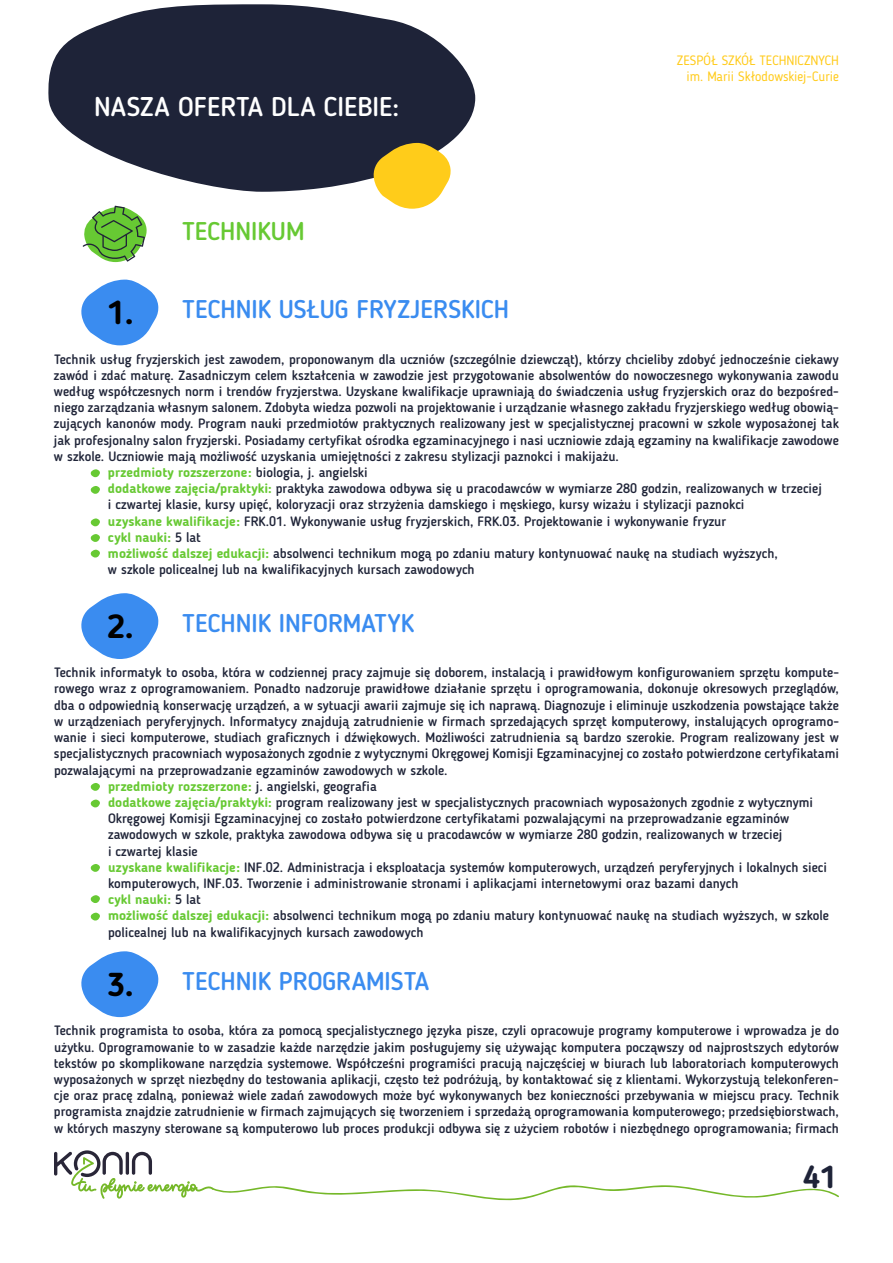
<style>
.page{position:relative;width:893px;height:1263px;background:#fff}
.page>*{position:absolute;margin:0;border:0;box-sizing:border-box;transform-origin:0 0}
.t1{font:700 31.5px "Blogger Sans";color:#1e2338}
.t2{font:500 27px "Blogger Sans";color:#fff}
.t3{font:500 25.5px "Blogger Sans";color:#3a8cf0}
.t4{font:500 25.5px "Blogger Sans";color:#67c933}
.t5{font:500 13.5px/16.2px "Blogger Sans";color:#1f2438;text-align:justify}
.t6{font:700 13.5px "Blogger Sans";color:#67c933}
.t7{font:13.5px/16.2px "Blogger Sans";color:#ffcb1a;text-align:right}
.s1{font-weight:700;font-size:33px;color:#000}
.s2{font-weight:500;color:#1f2438}
.s3{font-weight:700;color:#67c933}
</style>
<div class="page">
<svg style="left:54px;top:1150px;width:785px;height:51px"></svg>
<svg style="left:48px;top:4px;width:427px;height:188px;fill:#1e2338"></svg>
<svg style="left:372px;top:143px;width:79px;height:66px"></svg>
<svg style="left:81px;top:279px;width:78px;height:66px"></svg>
<svg style="left:91px;top:469px;width:9px;height:8px"></svg>
<svg style="left:91px;top:486px;width:9px;height:8px"></svg>
<svg style="left:91px;top:518px;width:9px;height:8px"></svg>
<svg style="left:91px;top:550px;width:9px;height:7px"></svg>
<svg style="left:83px;top:206px;width:64px;height:56px"></svg>
<svg style="left:81px;top:593px;width:78px;height:66px"></svg>
<svg style="left:91px;top:783px;width:9px;height:8px"></svg>
<svg style="left:91px;top:799px;width:9px;height:8px"></svg>
<svg style="left:91px;top:864px;width:9px;height:8px"></svg>
<svg style="left:91px;top:895px;width:9px;height:8px"></svg>
<svg style="left:91px;top:534px;width:9px;height:8px"></svg>
<svg style="left:91px;top:913px;width:9px;height:7px"></svg>
<svg style="left:81px;top:951px;width:78px;height:66px"></svg>
<h2 class="t2" style="left:94px;top:91px;width:307px">NASZA OFERTA DLA CIEBIE:</h2>
<h3 class="t4" style="left:182px;top:216px;width:124px">TECHNIKUM</h3>
<p class="t7" style="left:677px;top:52px;width:164px">ZESPÓŁ SZKÓŁ TECHNICZNYCH im. Marii Skłodowskiej-Curie</p>
<h3 class="t3" style="left:107px;top:294px;width:404px"><span class="s1">1.</span> TECHNIK USŁUG FRYZJERSKICH</h3>
<p class="t5" style="left:54px;top:351px;width:786px">Technik usług fryzjerskich jest zawodem, proponowanym dla uczniów (szczególnie dziewcząt), którzy chcieliby zdobyć jednocześnie ciekawy</p>
<p class="t5" style="left:54px;top:367px;width:786px">zawód i zdać maturę. Zasadniczym celem kształcenia w zawodzie jest przygotowanie absolwentów do nowoczesnego wykonywania zawodu</p>
<p class="t5" style="left:54px;top:383px;width:786px">według współczesnych norm i trendów fryzjerstwa. Uzyskane kwalifikacje uprawniają do świadczenia usług fryzjerskich oraz do bezpośred-</p>
<p class="t5" style="left:54px;top:399px;width:786px">niego zarządzania własnym salonem. Zdobyta wiedza pozwoli na projektowanie i urządzanie własnego zakładu fryzjerskiego według obowią-</p>
<p class="t5" style="left:54px;top:416px;width:786px">zujących kanonów mody. Program nauki przedmiotów praktycznych realizowany jest w specjalistycznej pracowni w szkole wyposażonej tak</p>
<p class="t5" style="left:54px;top:432px;width:786px">jak profesjonalny salon fryzjerski. Posiadamy certyfikat ośrodka egzaminacyjnego i nasi uczniowie zdają egzaminy na kwalifikacje zawodowe</p>
<p class="t5" style="left:54px;top:448px;width:566px">w szkole. Uczniowie mają możliwość uzyskania umiejętności z zakresu stylizacji paznokci i makijażu.</p>
<p class="t6" style="left:108px;top:464px;width:261px">przedmioty rozszerzone: <span class="s2">biologia, j. angielski</span></p>
<p class="t5" style="left:108px;top:480px;width:715px"><span class="s3">dodatkowe zajęcia/praktyki:</span> praktyka zawodowa odbywa się u pracodawców w wymiarze 280 godzin, realizowanych w trzeciej</p>
<p class="t5" style="left:108px;top:497px;width:638px">i czwartej klasie, kursy upięć, koloryzacji oraz strzyżenia damskiego i męskiego, kursy wizażu i stylizacji paznokci</p>
<p class="t5" style="left:108px;top:513px;width:620px"><span class="s3">uzyskane kwalifikacje:</span> FRK.01. Wykonywanie usług fryzjerskich, FRK.03. Projektowanie i wykonywanie fryzur</p>
<p class="t6" style="left:108px;top:529px;width:94px">cykl nauki: <span class="s2">5 lat</span></p>
<p class="t5" style="left:108px;top:545px;width:671px"><span class="s3">możliwość dalszej edukacji:</span> absolwenci technikum mogą po zdaniu matury kontynuować naukę na studiach wyższych,</p>
<p class="t5" style="left:108px;top:561px;width:368px">w szkole policealnej lub na kwalifikacyjnych kursach zawodowych</p>
<h3 class="t3" style="left:107px;top:608px;width:308px"><span class="s1">2.</span> TECHNIK INFORMATYK</h3>
<p class="t5" style="left:54px;top:664px;width:786px">Technik informatyk to osoba, która w codziennej pracy zajmuje się doborem, instalacją i prawidłowym konfigurowaniem sprzętu kompute-</p>
<p class="t5" style="left:54px;top:681px;width:786px">rowego wraz z oprogramowaniem. Ponadto nadzoruje prawidłowe działanie sprzętu i oprogramowania, dokonuje okresowych przeglądów,</p>
<p class="t5" style="left:54px;top:697px;width:786px">dba o odpowiednią konserwację urządzeń, a w sytuacji awarii zajmuje się ich naprawą. Diagnozuje i eliminuje uszkodzenia powstające także</p>
<p class="t5" style="left:54px;top:713px;width:786px">w urządzeniach peryferyjnych. Informatycy znajdują zatrudnienie w firmach sprzedających sprzęt komputerowy, instalujących oprogramo-</p>
<p class="t5" style="left:54px;top:729px;width:786px">wanie i sieci komputerowe, studiach graficznych i dźwiękowych. Możliwości zatrudnienia są bardzo szerokie. Program realizowany jest w</p>
<p class="t5" style="left:54px;top:745px;width:786px">specjalistycznych pracowniach wyposażonych zgodnie z wytycznymi Okręgowej Komisji Egzaminacyjnej co zostało potwierdzone certyfikatami</p>
<p class="t5" style="left:54px;top:762px;width:395px">pozwalającymi na przeprowadzanie egzaminów zawodowych w szkole.</p>
<p class="t6" style="left:108px;top:778px;width:270px">przedmioty rozszerzone: <span class="s2">j. angielski, geografia</span></p>
<p class="t5" style="left:108px;top:794px;width:706px"><span class="s3">dodatkowe zajęcia/praktyki:</span> program realizowany jest w specjalistycznych pracowniach wyposażonych zgodnie z wytycznymi</p>
<p class="t5" style="left:108px;top:810px;width:683px">Okręgowej Komisji Egzaminacyjnej co zostało potwierdzone certyfikatami pozwalającymi na przeprowadzanie egzaminów</p>
<p class="t5" style="left:108px;top:826px;width:676px">zawodowych w szkole, praktyka zawodowa odbywa się u pracodawców w wymiarze 280 godzin, realizowanych w trzeciej</p>
<p class="t5" style="left:108px;top:843px;width:91px">i czwartej klasie</p>
<p class="t5" style="left:108px;top:859px;width:721px"><span class="s3">uzyskane kwalifikacje:</span> INF.02. Administracja i eksploatacja systemów komputerowych, urządzeń peryferyjnych i lokalnych sieci</p>
<p class="t5" style="left:108px;top:875px;width:632px">komputerowych, INF.03. Tworzenie i administrowanie stronami i aplikacjami internetowymi oraz bazami danych</p>
<p class="t6" style="left:108px;top:891px;width:94px">cykl nauki: <span class="s2">5 lat</span></p>
<p class="t5" style="left:108px;top:907px;width:723px"><span class="s3">możliwość dalszej edukacji:</span> absolwenci technikum mogą po zdaniu matury kontynuować naukę na studiach wyższych, w szkole</p>
<p class="t5" style="left:108px;top:924px;width:317px">policealnej lub na kwalifikacyjnych kursach zawodowych</p>
<h3 class="t3" style="left:107px;top:966px;width:324px"><span class="s1">3.</span> TECHNIK PROGRAMISTA</h3>
<p class="t5" style="left:54px;top:1022px;width:787px">Technik programista to osoba, która za pomocą specjalistycznego języka pisze, czyli opracowuje programy komputerowe i wprowadza je do użytku. Oprogramowanie to w zasadzie każde narzędzie jakim posługujemy się używając komputera począwszy od najprostszych edytorów tekstów po skomplikowane narzędzia systemowe. Współcześni programiści pracują najczęściej w biurach lub laboratoriach komputerowych wyposażonych w sprzęt niezbędny do testowania aplikacji, często też podróżują, by kontaktować się z klientami. Wykorzystują telekonferen&shy;cje oraz pracę zdalną, ponieważ wiele zadań zawodowych może być wykonywanych bez konieczności przebywania w miejscu pracy. Technik programista znajdzie zatrudnienie w firmach zajmujących się tworzeniem i sprzedażą oprogramowania komputerowego; przedsiębiorstwach, w których maszyny sterowane są komputerowo lub proces produkcji odbywa się z użyciem robotów i niezbędnego oprogramowania; firmach</p>
<h1 class="t1" style="left:803px;top:1158px;width:36px">41</h1>
</div>
